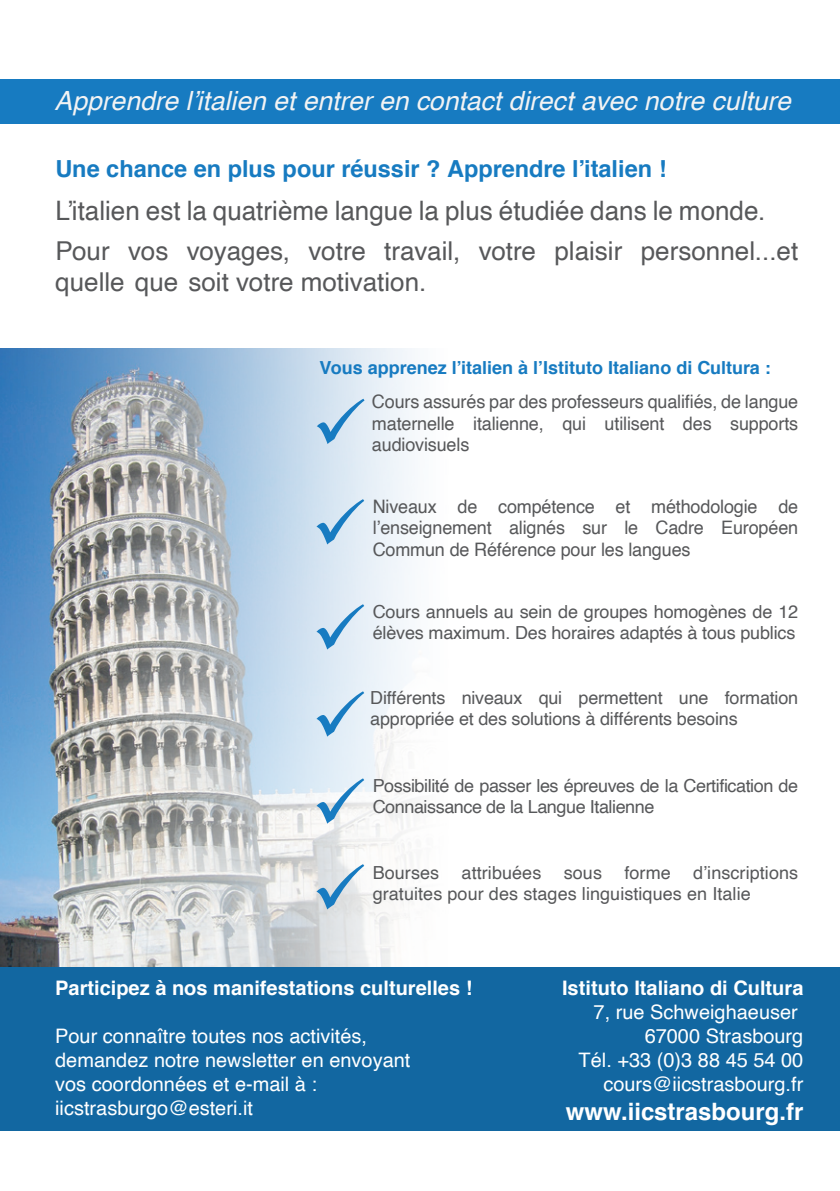
<style>
.page{position:relative;width:840px;height:1191px;background:#fff}
.page>*{position:absolute;margin:0;border:0;box-sizing:border-box;transform-origin:0 0}
.t1{font:26.8px "Helvetica";color:#57585a}
.t2{font:italic 26.4px "Helvetica";color:#f2f3f4}
.t3{font:26px/31.2px "Helvetica";color:#57585a}
.t4{font:700 24px "Helvetica";color:#fff}
.t5{font:700 23.6px "Helvetica";color:#177bc1}
.t6{font:20px/24px "Helvetica";color:#fff;text-align:right}
.t7{font:700 20px "Helvetica";color:#fff}
.t8{font:18.6px/21.6px "Helvetica";letter-spacing:-.01em;color:#57585a;text-align:justify}
.t9{font:18px/21.6px "Helvetica";letter-spacing:-.01em;color:#57585a}
.t10{font:700 18px "Helvetica";color:#177bc1}
.s1{color:#177bc1}
.s2{font-weight:700}
</style>
<div class="page">
<img style="left:0;top:348px;width:413px;height:619px">
<div style="left:0;top:967px;width:839px;height:163px;background:#1267a1"></div>
<div style="left:0;top:79px;width:839px;height:45px;background:#177bc1"></div>
<svg style="left:316px;top:398px;width:48px;height:46px;background:#d8e6f2"></svg>
<div style="left:316px;top:690px;width:48px;height:46px;background:#e1edf6"></div>
<svg style="left:316px;top:863px;width:48px;height:46px"></svg>
<p class="t2" style="left:55px;top:80px;width:737px">Apprendre l’italien et entrer en contact direct avec notre culture</p>
<p class="t5" style="left:55px;top:149px;width:612px">Une chance en plus pour réussir ? Apprendre l’italien !</p>
<p class="t1" style="left:55px;top:190px;width:711px">L’italien est la quatrième langue la plus étudiée dans le monde.</p>
<p class="t3" style="left:55px;top:236px;width:744px">Pour vos voyages, votre travail, votre plaisir personnel...et quelle que soit votre motivation.</p>
<p class="t10" style="left:319px;top:353px;width:452px">Vous apprenez l’italien à l’Istituto Italiano di Cultura :</p>
<p class="t8" style="left:372px;top:391px;width:427px">Cours assurés par des professeurs qualifiés, de langue maternelle italienne, qui utilisent des supports audiovisuels</p>
<p class="t8" style="left:311px;top:539px;width:380px"><span class="s1">✓</span> Commun de Référence pour les langues</p>
<p class="t8" style="left:372px;top:496px;width:427px">Niveaux de compétence et méthodologie de l’enseignement alignés sur le Cadre Européen</p>
<p class="t9" style="left:311px;top:622px;width:485px"><span class="s1">✓</span> élèves maximum. Des horaires adaptés à tous publics</p>
<p class="t9" style="left:372px;top:601px;width:426px">Cours annuels au sein de groupes homogènes de 12</p>
<p class="t9" style="left:370px;top:687px;width:429px">Différents niveaux qui permettent une formation appropriée et des solutions à différents besoins</p>
<p class="t9" style="left:311px;top:797px;width:344px"><span class="s1">✓</span> Connaissance de la Langue Italienne</p>
<p class="t9" style="left:372px;top:775px;width:427px">Possibilité de passer les épreuves de la Certification de</p>
<p class="t9" style="left:372px;top:862px;width:427px">Bourses attribuées sous forme d’inscriptions gratuites pour des stages linguistiques en Italie</p>
<p class="t7" style="left:55px;top:972px;width:418px">Participez à nos manifestations culturelles !</p>
<p class="t6" style="left:55px;top:1024px;width:356px;text-align:left">Pour connaître toutes nos activités, demandez notre newsletter en envoyant vos coordonnées et e-mail à : iicstrasburgo@esteri.it</p>
<p class="t6" style="left:561px;top:976px;width:243px"><span class="s2">Istituto Italiano di Cultura<br></span>7, rue Schweighaeuser<br>67000 Strasbourg<br>Tél. +33 (0)3 88 45 54 00 cours@iicstrasbourg.fr</p>
<p class="t4" style="left:565px;top:1091px;width:239px">www.iicstrasbourg.fr</p>
</div>
